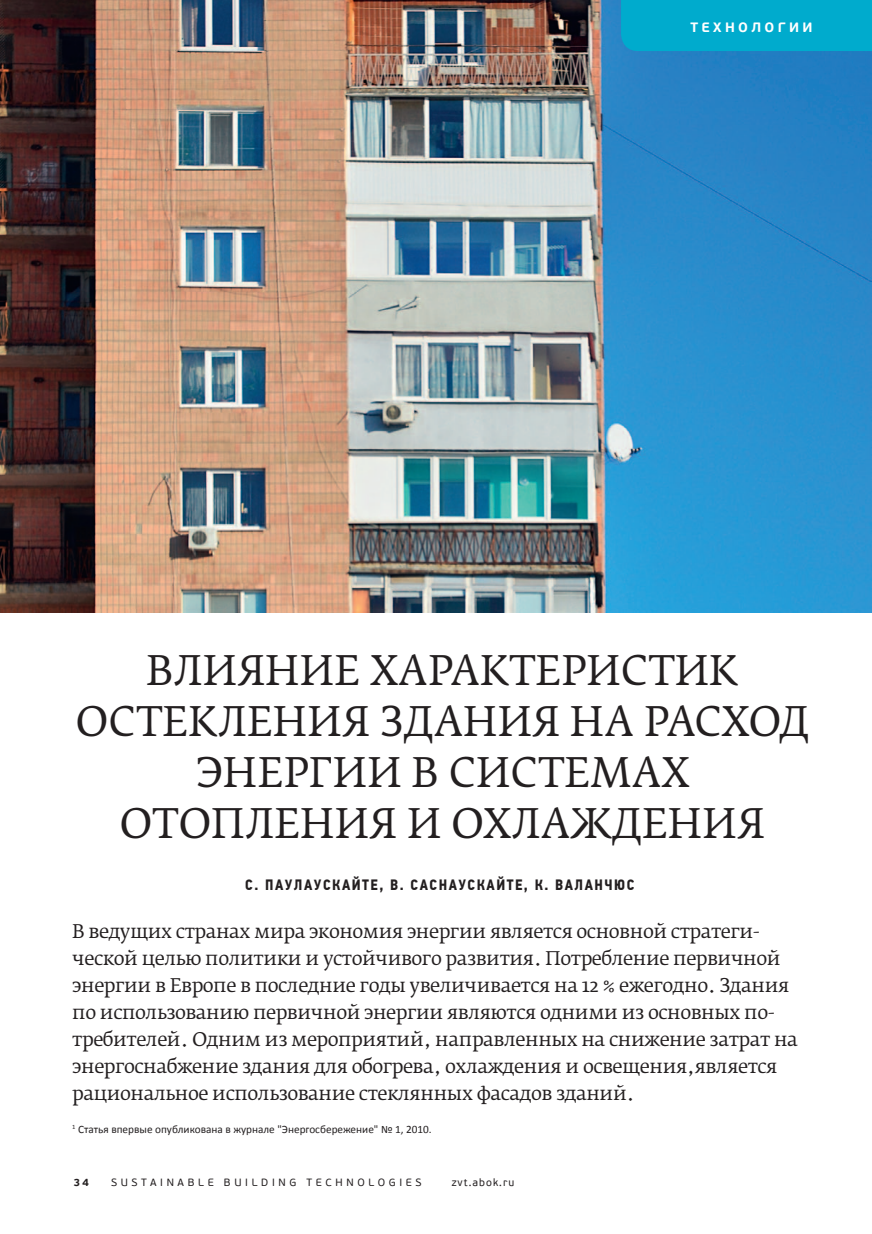
<style>
.page{position:relative;width:872px;height:1234px;background:#fff}
.page>*{position:absolute;margin:0;border:0;box-sizing:border-box;transform-origin:0 0}
.t1{font:40.5px/51px "Fedra Serif B Pro";color:#231f20;text-align:center}
.t2{font:18.75px/27px "Fedra Serif B Pro";letter-spacing:-.03em;color:#231f20}
.t3{font:700 15px "PF Din Text Cond Pro";letter-spacing:.1em;color:#231f20}
.t4{font:700 13.5px "PF Beau Sans Pro";letter-spacing:.25em;color:#fff}
.t5{font:11.25px "Calibri";color:#231f20}
.t6{font:10.5px "PF Beau Sans Pro";letter-spacing:.35em;color:#231f20}
.t7{font:10.5px "PF Beau Sans Pro";letter-spacing:.1em;color:#231f20}
.t8{font:700 10.5px "PF Beau Sans Pro";color:#231f20}
</style>
<div class="page">
<img style="left:0;top:0;width:872px;height:612px">
<div style="left:621px;top:0;width:251px;height:51px;background:#00abcd"></div>
<p class="t4" style="left:690px;top:19px;width:123px">ТЕХНОЛОГИИ</p>
<h1 class="t1" style="left:75px;top:645px;width:735px">ВЛИЯНИЕ ХАРАКТЕРИСТИК<br>ОСТЕКЛЕНИЯ ЗДАНИЯ НА РАСХОД<br>ЭНЕРГИИ В СИСТЕМАХ<br>ОТОПЛЕНИЯ И ОХЛАЖДЕНИЯ</h1>
<p class="t3" style="left:245px;top:875px;width:390px">С. Паулаускайте, В. Саснаускайте, К. Валанчюс</p>
<p class="t2" style="left:72px;top:918px;width:727px">В ведущих странах мира экономия энергии является основной стратеги&shy;ческой целью политики и устойчивого развития. Потребление первичной энергии в Европе в последние годы увеличивается на 12 % ежегодно. Здания по использованию первичной энергии являются одними из основных по&shy;требителей. Одним из мероприятий, направленных на снижение затрат на энергоснабжение здания для обогрева, охлаждения и освещения,является рациональное использование стеклянных фасадов зданий.</p>
<p class="t5" style="left:72px;top:1121px;width:361px"><sup>1</sup> Статья впервые опубликована в журнале "Энергосбережение" № 1, 2010.</p>
<p class="t8" style="left:74px;top:1175px;width:17px">34</p>
<p class="t6" style="left:111px;top:1175px;width:312px">SUSTAINABLE BUILDING TECHNOLOGIES</p>
<p class="t7" style="left:452px;top:1175px;width:64px">zvt.abok.ru</p>
</div>
